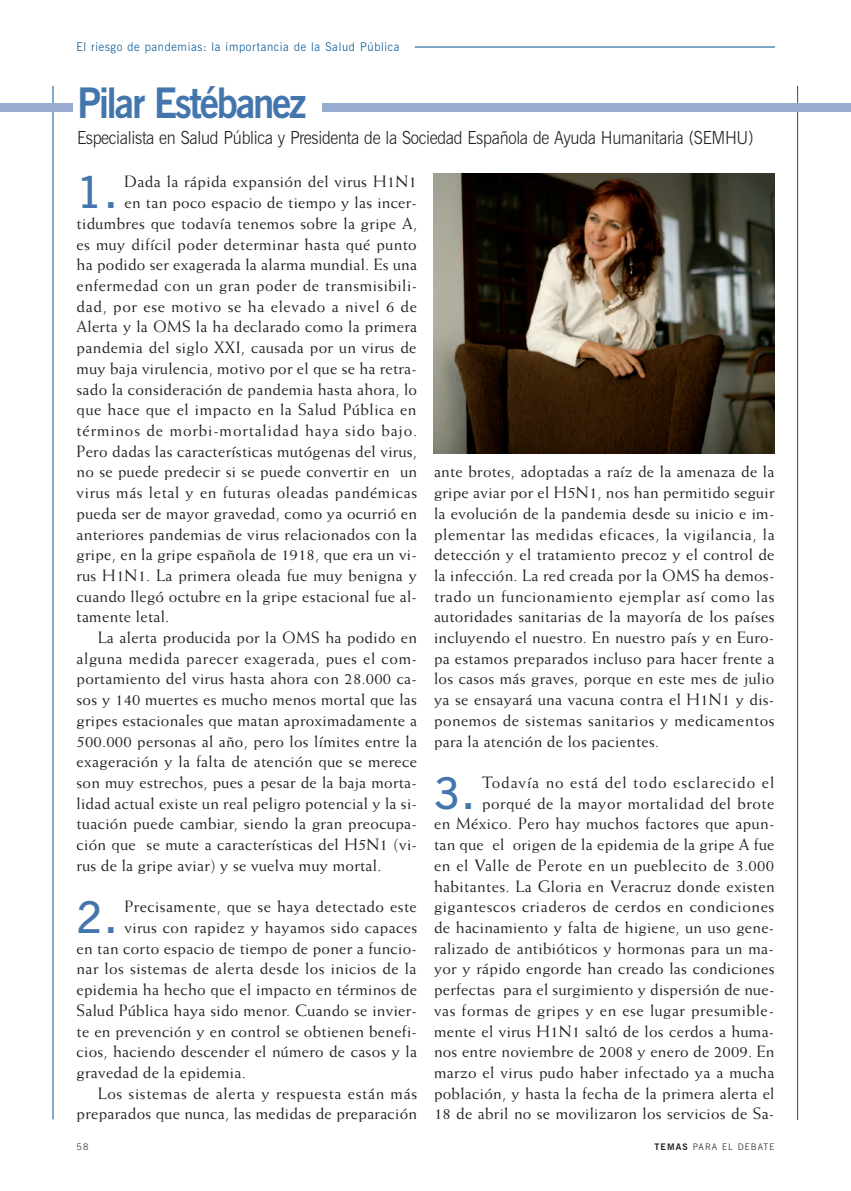
<style>
.page{position:relative;width:851px;height:1191px;background:#fff}
.page>*{position:absolute;margin:0;border:0;box-sizing:border-box;transform-origin:0 0}
.t1{font:600 43.8px "News Gothic BT";color:#4476ae}
.t2{font:700 42px "News Gothic BT";letter-spacing:-.06em;color:#4476ae;scale:.92 1}
.t3{font:300 18px "News Gothic BT";letter-spacing:-.02em;color:#231f20;scale:.92 1}
.t4{font:16.5px/20.7px "Weiss Std";letter-spacing:.015em;color:#231f20;text-align:justify}
.t5{font:16.5px "Weiss Std";letter-spacing:.035em;color:#231f20}
.t6{font:16.5px "Weiss Std";letter-spacing:.04em;color:#231f20}
.t7{font:16.5px "Weiss Std";letter-spacing:.05em;color:#231f20}
.t8{font:300 12px "News Gothic BT";letter-spacing:.06em;color:#005595;scale:.95 1}
.t9{font:300 9px "News Gothic BT";letter-spacing:.12em;color:#231f20}
.s1{font-size:47.25px}
.s2{font-weight:700}
</style>
<div class="page">
<hr style="left:415px;top:47px;width:360px;height:1px;background:#005595">
<hr style="left:53px;top:86px;width:1px;height:1033px;background:#005595">
<hr style="left:797px;top:86px;width:1px;height:1034px;background:#005595">
<div style="left:0;top:103px;width:73px;height:9px;background:#97acd0"></div>
<div style="left:322px;top:103px;width:528px;height:9px;background:#97acd0"></div>
<img style="left:433px;top:173px;width:341px;height:280px">
<p class="t8" style="left:77px;top:40px;width:341px">El riesgo de pandemias: la importancia de la Salud Pública</p>
<h2 class="t2" style="left:77px;top:79px;width:251px">Pilar Estébanez</h2>
<p class="t3" style="left:77px;top:127px;width:736px">Especialista en Salud Pública y Presidenta de la Sociedad Española de Ayuda Humanitaria (SEMHU)</p>
<h1 class="t1" style="left:77px;top:167px;width:43px">1<span class="s1">.</span></h1>
<p class="t4" style="left:125px;top:173px;width:294px">Dada la rápida expansión del virus H1N1</p>
<p class="t4" style="left:125px;top:193px;width:294px">en tan poco espacio de tiempo y las incer-</p>
<p class="t4" style="left:77px;top:214px;width:342px">tidumbres que todavía tenemos sobre la gripe A,</p>
<p class="t4" style="left:77px;top:235px;width:342px">es muy difícil poder determinar hasta qué punto</p>
<p class="t4" style="left:77px;top:255px;width:342px">ha podido ser exagerada la alarma mundial. Es una</p>
<p class="t4" style="left:77px;top:276px;width:342px">enfermedad con un gran poder de transmisibili-</p>
<p class="t6" style="left:77px;top:300px;width:342px">dad, por ese motivo se ha elevado a nivel 6 de</p>
<p class="t4" style="left:77px;top:318px;width:342px">Alerta y la OMS la ha declarado como la primera</p>
<p class="t4" style="left:77px;top:338px;width:341px">pandemia del siglo XXI, causada por un virus de</p>
<p class="t4" style="left:77px;top:359px;width:342px">muy baja virulencia, motivo por el que se ha retra-</p>
<p class="t4" style="left:77px;top:380px;width:342px">sado la consideración de pandemia hasta ahora, lo</p>
<p class="t4" style="left:77px;top:400px;width:341px">que hace que el impacto en la Salud Pública en</p>
<p class="t7" style="left:77px;top:424px;width:342px">términos de morbi-mortalidad haya sido bajo.</p>
<p class="t4" style="left:77px;top:442px;width:342px">Pero dadas las características mutógenas del virus,</p>
<p class="t4" style="left:77px;top:462px;width:342px">no se puede predecir si se puede convertir en un</p>
<p class="t5" style="left:77px;top:486px;width:342px">virus más letal y en futuras oleadas pandémicas</p>
<p class="t4" style="left:77px;top:504px;width:342px">pueda ser de mayor gravedad, como ya ocurrió en</p>
<p class="t4" style="left:77px;top:525px;width:342px">anteriores pandemias de virus relacionados con la</p>
<p class="t4" style="left:77px;top:545px;width:342px">gripe, en la gripe española de 1918, que era un vi-</p>
<p class="t4" style="left:77px;top:566px;width:342px">rus H1N1. La primera oleada fue muy benigna y</p>
<p class="t4" style="left:77px;top:587px;width:342px">cuando llegó octubre en la gripe estacional fue al-</p>
<p class="t4" style="left:77px;top:607px;width:94px">tamente letal.</p>
<p class="t4" style="left:98px;top:628px;width:320px">La alerta producida por la OMS ha podido en</p>
<p class="t5" style="left:77px;top:652px;width:342px">alguna medida parecer exagerada, pues el com-</p>
<p class="t4" style="left:77px;top:669px;width:342px">portamiento del virus hasta ahora con 28.000 ca-</p>
<p class="t4" style="left:77px;top:690px;width:342px">sos y 140 muertes es mucho menos mortal que las</p>
<p class="t4" style="left:77px;top:711px;width:342px">gripes estacionales que matan aproximadamente a</p>
<p class="t4" style="left:77px;top:732px;width:342px">500.000 personas al año, pero los límites entre la</p>
<p class="t4" style="left:77px;top:752px;width:342px">exageración y la falta de atención que se merece</p>
<p class="t4" style="left:77px;top:773px;width:342px">son muy estrechos, pues a pesar de la baja morta-</p>
<p class="t4" style="left:77px;top:794px;width:342px">lidad actual existe un real peligro potencial y la si-</p>
<p class="t4" style="left:77px;top:814px;width:342px">tuación puede cambiar, siendo la gran preocupa-</p>
<p class="t4" style="left:77px;top:835px;width:342px">ción que se mute a características del H5N1 (vi-</p>
<p class="t4" style="left:77px;top:856px;width:306px">rus de la gripe aviar) y se vuelva muy mortal.</p>
<h1 class="t1" style="left:77px;top:892px;width:43px">2<span class="s1">.</span></h1>
<p class="t4" style="left:125px;top:897px;width:294px">Precisamente, que se haya detectado este</p>
<p class="t4" style="left:125px;top:918px;width:294px">virus con rapidez y hayamos sido capaces</p>
<p class="t4" style="left:77px;top:939px;width:342px">en tan corto espacio de tiempo de poner a funcio-</p>
<p class="t4" style="left:77px;top:959px;width:341px">nar los sistemas de alerta desde los inicios de la</p>
<p class="t4" style="left:77px;top:980px;width:342px">epidemia ha hecho que el impacto en términos de</p>
<p class="t4" style="left:77px;top:1001px;width:342px">Salud Pública haya sido menor. Cuando se invier-</p>
<p class="t4" style="left:77px;top:1021px;width:342px">te en prevención y en control se obtienen benefi-</p>
<p class="t4" style="left:77px;top:1042px;width:342px">cios, haciendo descender el número de casos y la</p>
<p class="t4" style="left:77px;top:1063px;width:171px">gravedad de la epidemia.</p>
<p class="t6" style="left:98px;top:1086px;width:321px">Los sistemas de alerta y respuesta están más</p>
<p class="t4" style="left:77px;top:1104px;width:342px">preparados que nunca, las medidas de preparación</p>
<p class="t4" style="left:434px;top:462px;width:342px">ante brotes, adoptadas a raíz de la amenaza de la gripe aviar por el H5N1, nos han permitido seguir la evolución de la pandemia desde su inicio e im&shy;plementar las medidas eficaces, la vigilancia, la detección y el tratamiento precoz y el control de la infección. La red creada por la OMS ha demos&shy;trado un funcionamiento ejemplar así como las autoridades sanitarias de la mayoría de los países incluyendo el nuestro. En nuestro país y en Euro&shy;pa estamos preparados incluso para hacer frente a los casos más graves, porque en este mes de julio ya se ensayará una vacuna contra el H1N1 y dis&shy;ponemos de sistemas sanitarios y medicamentos para la atención de los pacientes.</p>
<h1 class="t1" style="left:434px;top:768px;width:43px">3<span class="s1">.</span></h1>
<p class="t4" style="left:434px;top:773px;width:342px;text-align:right">Todavía no está del todo esclarecido el porqué de la mayor mortalidad del brote<br>en México. Pero hay muchos factores que apun&shy;tan que el origen de la epidemia de la gripe A fue en el Valle de Perote en un pueblecito de 3.000 habitantes. La Gloria en Veracruz donde existen gigantescos criaderos de cerdos en condiciones de hacinamiento y falta de higiene, un uso gene&shy;ralizado de antibióticos y hormonas para un ma&shy;yor y rápido engorde han creado las condiciones perfectas para el surgimiento y dispersión de nue&shy;vas formas de gripes y en ese lugar presumible&shy;mente el virus H1N1 saltó de los cerdos a huma&shy;nos entre noviembre de 2008 y enero de 2009. En marzo el virus pudo haber infectado ya a mucha población, y hasta la fecha de la primera alerta el 18 de abril no se movilizaron los servicios de Sa-</p>
<p class="t9" style="left:77px;top:1141px;width:13px">58</p>
<p class="t9" style="left:654px;top:1141px;width:121px"><span class="s2">TEMAS</span> PARA EL DEBATE</p>
</div>
